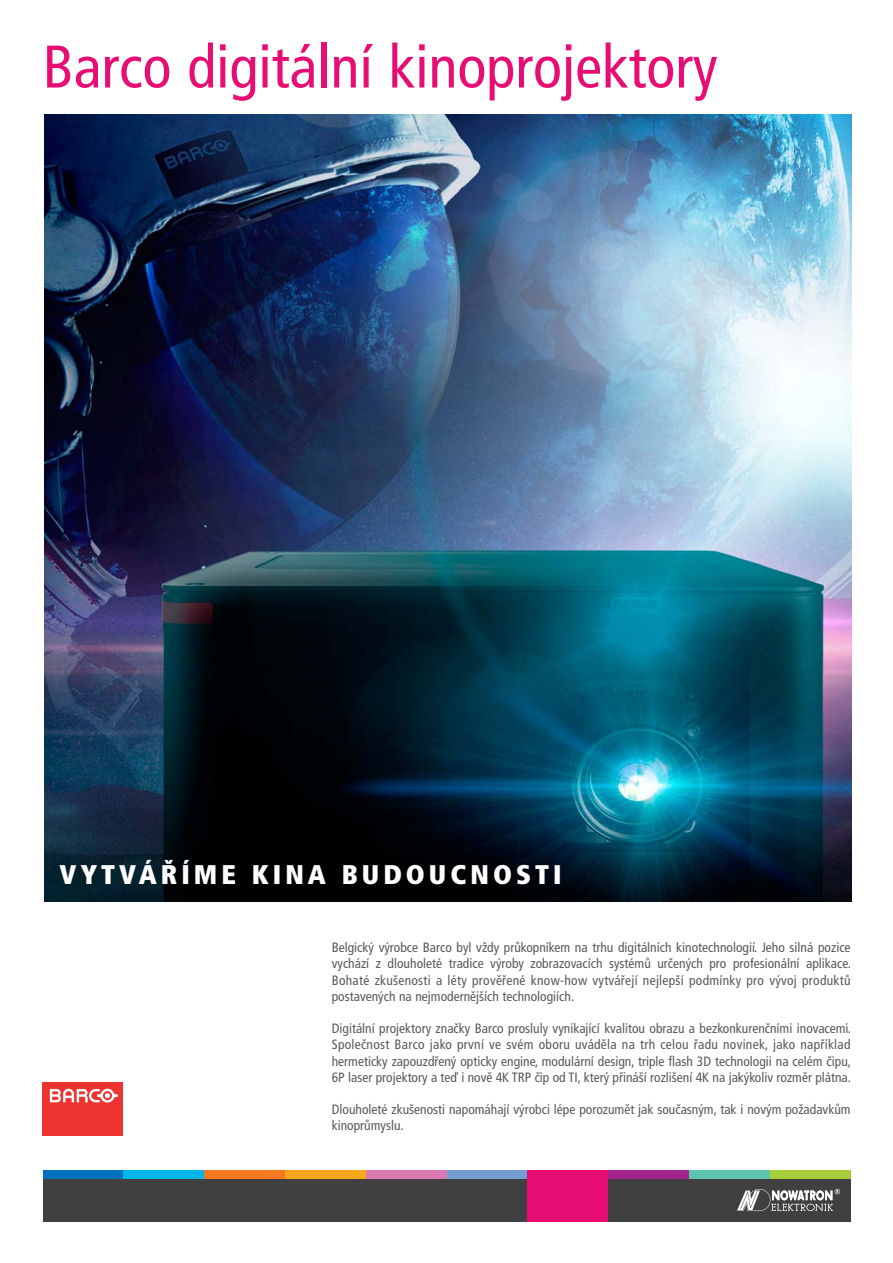
<style>
.page{position:relative;width:893px;height:1263px;background:#fff}
.page>*{position:absolute;margin:0;border:0;box-sizing:border-box;transform-origin:0 0}
.t1{font:condensed 60px "Frutiger LT Pro";color:#e80d73}
.t2{font:900 condensed 27px "Frutiger LT Pro";letter-spacing:.15em;color:#fff}
.t3{font:condensed 13.5px/16.2px "Frutiger LT Pro";color:#58595b;text-align:justify}
</style>
<div class="page">
<div style="left:43px;top:1082px;width:80px;height:53px;background:#ee3431"></div>
<svg style="left:50px;top:1089px;width:68px;height:13px"></svg>
<div style="left:43px;top:1179px;width:807px;height:42px;background:#404041"></div>
<svg style="left:737px;top:1189px;width:103px;height:22px"></svg>
<div style="left:43px;top:1170px;width:80px;height:9px;background:#0071bc"></div>
<div style="left:204px;top:1170px;width:81px;height:9px;background:#f47920"></div>
<div style="left:285px;top:1170px;width:81px;height:9px;background:#faa61a"></div>
<div style="left:366px;top:1170px;width:81px;height:9px;background:#da78b0"></div>
<div style="left:447px;top:1170px;width:80px;height:9px;background:#739dd2"></div>
<div style="left:527px;top:1170px;width:81px;height:51px;background:#e80d73"></div>
<div style="left:608px;top:1170px;width:81px;height:9px;background:#a3238e"></div>
<div style="left:689px;top:1170px;width:81px;height:9px;background:#60c3ad"></div>
<div style="left:770px;top:1170px;width:80px;height:9px;background:#a6ce39"></div>
<div style="left:123px;top:1170px;width:81px;height:9px;background:#00b7ec"></div>
<img style="left:45px;top:114px;width:806px;height:788px">
<h1 class="t1" style="left:43px;top:45px;width:676px">Barco digitální kinoprojektory</h1>
<h2 class="t2" style="left:60px;top:865px;width:504px">VYTVÁŘÍME KINA BUDOUCNOSTI</h2>
<p class="t3" style="left:332px;top:941px;width:521px">Belgický výrobce Barco byl vždy průkopníkem na trhu digitálních kinotechnologií. Jeho silná pozice vychází z dlouholeté tradice výroby zobrazovacích systémů určených pro profesionální aplikace.<br>Bohaté zkušenosti a léty prověřené know-how vytvářejí nejlepší podmínky pro vývoj produktů postavených na nejmodernějších technologiích.</p>
<p class="t3" style="left:332px;top:1022px;width:521px">Digitální projektory značky Barco prosluly vynikající kvalitou obrazu a bezkonkurenčními inovacemi.<br>Společnost Barco jako první ve svém oboru uváděla na trh celou řadu novinek, jako například hermeticky zapouzdřený opticky engine, modulární design, triple flash 3D technologii na celém čipu, 6P laser projektory a teď i nově 4K TRP čip od TI, který přináší rozlišení 4K na jakýkoliv rozměr plátna.</p>
<p class="t3" style="left:332px;top:1103px;width:520px">Dlouholeté zkušenosti napomáhají výrobci lépe porozumět jak současným, tak i novým požadavkům kinoprůmyslu.</p>
</div>
